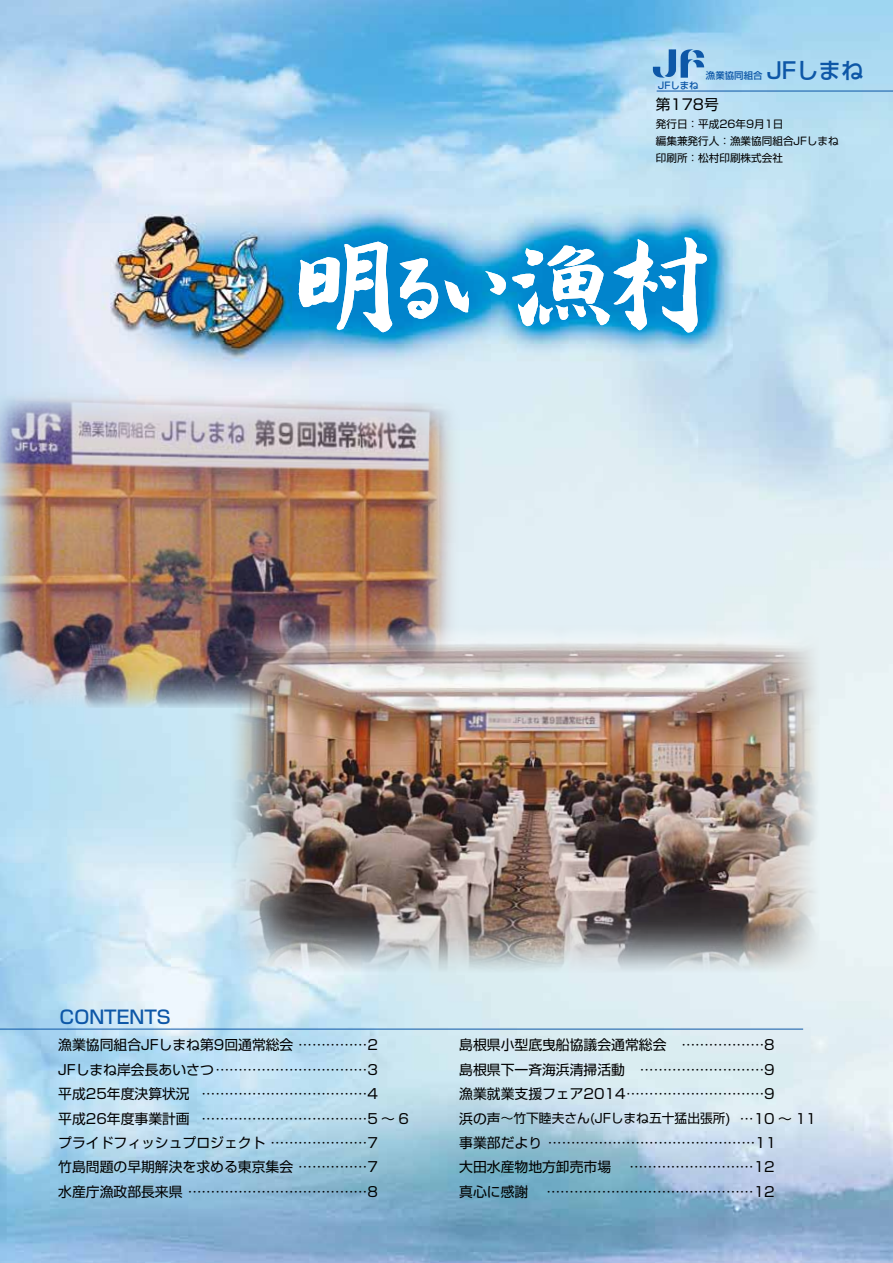
<style>
.page{position:relative;width:893px;height:1263px;background:#fff}
.page>*{position:absolute;margin:0;border:0;box-sizing:border-box;transform-origin:0 0}
.t1{font:500 22.5px "Shin Go Pro";color:#0d57a7}
.t2{font:500 18.3px "Shin Go Pro";color:#0d57a7}
.t3{font:14.7px "Shin Go Pro";color:#000}
.t4{font:13.8px/24.5px "Shin Go Pro";color:#000}
.t5{font:12.75px "Shin Go Pro";color:#000}
.t6{font:10.65px/17px "Shin Go Pro";color:#000}
.t7{font:500 9.45px "Shin Go Pro";color:#0d57a7}
.s1{font-size:13.8px}
</style>
<div class="page">
<img style="left:0;top:0;width:893px;height:1263px">
<svg style="left:485px;top:271px;width:21px;height:24px"></svg>
<svg style="left:444px;top:280px;width:26px;height:34px"></svg>
<svg style="left:512px;top:237px;width:195px;height:95px"></svg>
<svg style="left:299px;top:241px;width:139px;height:91px"></svg>
<svg style="left:653px;top:49px;width:51px;height:29px"></svg>
<hr style="left:657px;top:91px;width:236px;height:1px;background:#0d57a7">
<hr style="left:0;top:1029px;width:803px;height:1px;background:#0d57a7">
<img style="left:0;top:387px;width:465px;height:321px">
<img style="left:230px;top:625px;width:589px;height:347px">
<h1 class="t1" style="left:766px;top:52px;width:99px">JFしまね</h1>
<p class="t7" style="left:706px;top:68px;width:58px">漁業協同組合</p>
<p class="t3" style="left:656px;top:93px;width:64px">第178号</p>
<p class="t6" style="left:656px;top:114px;width:184px">発行日：平成26年9月1日<br>編集兼発行人：漁業協同組合JFしまね印刷所：松村印刷株式会社</p>
<p class="t7" style="left:658px;top:77px;width:42px">JFしまね</p>
<h2 class="t2" style="left:60px;top:1002px;width:113px">CONTENTS</h2>
<p class="t4" style="left:58px;top:1031px;width:321px">漁業協同組合JFしまね第9回通常総会 ...............2<br>JFしまね岸会長あいさつ.................................3平成25年度決算状況<br>平成26年度事業計画<br>プライドフィッシュプロジェクト .....................7竹島問題の早期解決を求める東京集会 ...............7水産庁漁政部長来県 .......................................8</p>
<p class="t4" style="left:459px;top:1031px;width:317px">島根県小型底曳船協議会通常総会<br>島根県下一斉海浜清掃活動<br>漁業就業支援フェア2014..............................9</p>
<p class="t4" style="left:640px;top:1031px;width:136px;text-align:right">..................8 ...........................9</p>
<p class="t4" style="left:740px;top:1104px;width:78px">...10~ 11</p>
<p class="t4" style="left:546px;top:1153px;width:230px;text-align:right">...........................12 .............................................12</p>
<p class="t4" style="left:202px;top:1080px;width:209px">....................................4 ....................................5 ~ 6</p>
<p class="t5" style="left:459px;top:1108px;width:273px"><span class="s1">浜の声</span>～竹下睦夫さん(JFしまね五十猛出張所<span class="s1">(</span></p>
<p class="t4" style="left:459px;top:1129px;width:318px">事業部だより .............................................11大田水産物地方卸売市場<br>真心に感謝</p>
</div>
